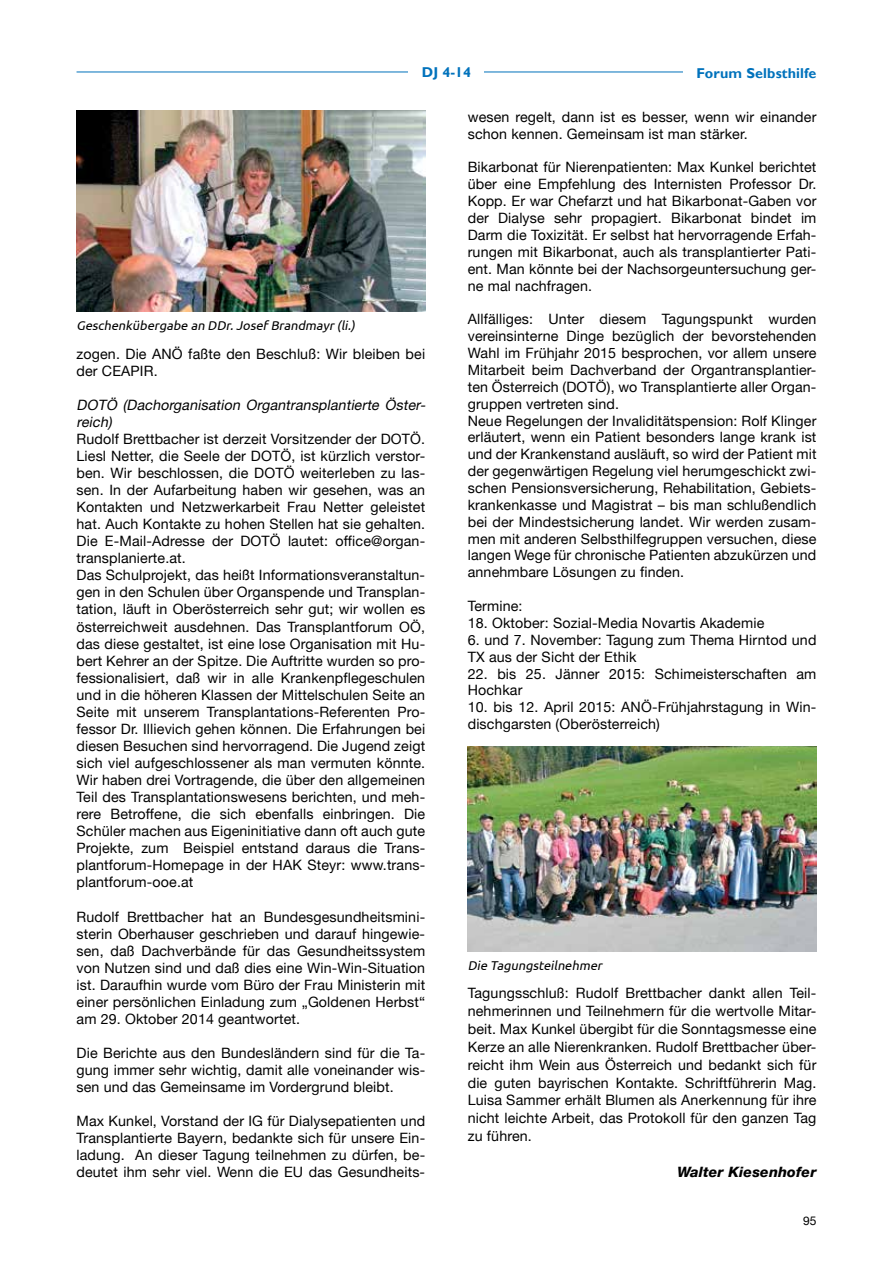
<style>
.page{position:relative;width:893px;height:1263px;background:#fff}
.page>*{position:absolute;margin:0;border:0;box-sizing:border-box;transform-origin:0 0}
.t1{font:14.25px/17.1px "Helvetica Neue";letter-spacing:.01em;color:#000}
.t2{font:italic 14.25px/17.1px "Helvetica Neue";color:#000}
.t3{font:700 14.25px "Gill Sans";letter-spacing:.01em;color:#0072bc}
.t4{font:italic 800 14.25px "Helvetica Neue";letter-spacing:.01em;color:#000}
.t5{font:italic 12.75px "Ubuntu";color:#000}
.t6{font:12px "Helvetica Neue";color:#000}
</style>
<div class="page">
<hr style="left:77px;top:72px;width:739px;height:1px;background:#0072bc">
<div style="left:409px;top:67px;width:75px;height:10px;background:#fff"></div>
<div style="left:683px;top:68px;width:133px;height:10px;background:#fff"></div>
<img style="left:468px;top:746px;width:348px;height:205px">
<img style="left:77px;top:111px;width:348px;height:201px">
<p class="t3" style="left:422px;top:64px;width:51px">DJ 4-14</p>
<p class="t3" style="left:697px;top:64px;width:121px">Forum Selbsthilfe</p>
<p class="t1" style="left:468px;top:108px;width:350px">wesen regelt, dann ist es besser, wenn wir einander schon kennen. Gemeinsam ist man stärker.</p>
<p class="t1" style="left:468px;top:159px;width:350px;text-align:justify">Bikarbonat für Nierenpatienten: Max Kunkel berichtet über eine Empfehlung des Internisten Professor Dr.<br>Kopp. Er war Chefarzt und hat Bikarbonat-Gaben vor der Dialyse sehr propagiert. Bikarbonat bindet im Darm die Toxizität. Er selbst hat hervorragende Erfah&shy;rungen mit Bikarbonat, auch als transplantierter Pati&shy;ent. Man könnte bei der Nachsorgeuntersuchung ger&shy;ne mal nachfragen.</p>
<p class="t1" style="left:468px;top:311px;width:350px">Allfälliges: Unter diesem Tagungspunkt wurden vereinsinterne Dinge bezüglich der bevorstehenden Wahl im Frühjahr 2015 besprochen, vor allem unsere Mitarbeit beim Dachverband der Organtransplantier&shy;ten Österreich (DOTÖ), wo Transplantierte aller Organ&shy;gruppen vertreten sind.<br>Neue Regelungen der Invaliditätspension: Rolf Klinger erläutert, wenn ein Patient besonders lange krank ist und der Krankenstand ausläuft, so wird der Patient mit der gegenwärtigen Regelung viel herumgeschickt zwi&shy;schen Pensionsversicherung, Rehabilitation, Gebiets&shy;krankenkasse und Magistrat – bis man schlußendlich bei der Mindestsicherung landet. Wir werden zusam&shy;men mit anderen Selbsthilfegruppen versuchen, diese langen Wege für chronische Patienten abzukürzen und annehmbare Lösungen zu finden.</p>
<p class="t1" style="left:468px;top:597px;width:56px">Termine:</p>
<p class="t1" style="left:468px;top:614px;width:298px">18. Oktober: Sozial-Media Novartis Akademie</p>
<p class="t1" style="left:468px;top:631px;width:350px">6. und 7. November: Tagung zum Thema Hirntod und<br>TX aus der Sicht der Ethik</p>
<p class="t1" style="left:468px;top:665px;width:350px">22. bis 25. Jänner 2015: Schimeisterschaften am<br>Hochkar</p>
<p class="t1" style="left:468px;top:699px;width:350px">10. bis 12. April 2015: ANÖ-Frühjahrstagung in Win&shy;dischgarsten (Oberösterreich)</p>
<p class="t5" style="left:77px;top:318px;width:280px">Geschenkübergabe an DDr.Josef Brandmayr (li.)</p>
<p class="t1" style="left:77px;top:345px;width:350px">zogen. Die ANÖ faßte den Beschluß: Wir bleiben bei der CEAPIR.</p>
<p class="t2" style="left:77px;top:396px;width:353px">DOTÖ (Dachorganisation Organtransplantierte Öster&shy;reich)</p>
<p class="t1" style="left:77px;top:430px;width:350px">Rudolf Brettbacher ist derzeit Vorsitzender der DOTÖ.<br>Liesl Netter, die Seele der DOTÖ, ist kürzlich verstor&shy;ben. Wir beschlossen, die DOTÖ weiterleben zu las&shy;sen. In der Aufarbeitung haben wir gesehen, was an Kontakten und Netzwerkarbeit Frau Netter geleistet hat. Auch Kontakte zu hohen Stellen hat sie gehalten.<br>Die E-Mail-Adresse der DOTÖ lautet: office@organ&shy;transplanierte.at.<br>Das Schulprojekt, das heißt Informationsveranstaltun&shy;gen in den Schulen über Organspende und Transplan&shy;tation, läuft in Oberösterreich sehr gut; wir wollen es österreichweit ausdehnen. Das Transplantforum OÖ, das diese gestaltet, ist eine lose Organisation mit Hu&shy;bert Kehrer an der Spitze. Die Auftritte wurden so pro&shy;fessionalisiert, daß wir in alle Krankenpflegeschulen und in die höheren Klassen der Mittelschulen Seite an Seite mit unserem Transplantations-Referenten Pro&shy;fessor Dr. Illievich gehen können. Die Erfahrungen bei diesen Besuchen sind hervorragend. Die Jugend zeigt sich viel aufgeschlossener als man vermuten könnte.<br>Wir haben drei Vortragende, die über den allgemeinen Teil des Transplantationswesens berichten, und meh&shy;rere Betroffene, die sich ebenfalls einbringen. Die Schüler machen aus Eigeninitiative dann oft auch gute Projekte, zum Beispiel entstand daraus die Trans&shy;plantforum-Homepage in der HAK Steyr: www.trans&shy;plantforum-ooe.at</p>
<p class="t1" style="left:77px;top:908px;width:350px;text-align:justify">Rudolf Brettbacher hat an Bundesgesundheitsmini&shy;sterin Oberhauser geschrieben und darauf hingewie&shy;sen, daß Dachverbände für das Gesundheitssystem von Nutzen sind und daß dies eine Win-Win-Situation ist. Daraufhin wurde vom Büro der Frau Ministerin mit einer persönlichen Einladung zum „Goldenen Herbst“ am 29. Oktober 2014 geantwortet.</p>
<p class="t1" style="left:77px;top:1044px;width:350px;text-align:justify">Die Berichte aus den Bundesländern sind für die Ta&shy;gung immer sehr wichtig, damit alle voneinander wis&shy;sen und das Gemeinsame im Vordergrund bleibt.</p>
<p class="t1" style="left:77px;top:1112px;width:350px;text-align:justify">Max Kunkel, Vorstand der IG für Dialysepatienten und Transplantierte Bayern, bedankte sich für unsere Ein&shy;ladung. An dieser Tagung teilnehmen zu dürfen, be&shy;deutet ihm sehr viel. Wenn die EU das Gesundheits-</p>
<p class="t5" style="left:468px;top:958px;width:138px">Die Tagungsteilnehmer</p>
<p class="t1" style="left:468px;top:984px;width:350px;line-height:17.9px;text-align:justify">Tagungsschluß: Rudolf Brettbacher dankt allen Teil&shy;nehmerinnen und Teilnehmern für die wertvolle Mitar&shy;beit. Max Kunkel übergibt für die Sonntagsmesse eine Kerze an alle Nierenkranken. Rudolf Brettbacher über&shy;reicht ihm Wein aus Österreich und bedankt sich für die guten bayrischen Kontakte. Schriftführerin Mag.<br>Luisa Sammer erhält Blumen als Anerkennung für ihre nicht leichte Arbeit, das Protokoll für den ganzen Tag zu führen.</p>
<p class="t4" style="left:677px;top:1164px;width:141px">Walter Kiesenhofer</p>
<p class="t6" style="left:803px;top:1213px;width:15px">95</p>
</div>
